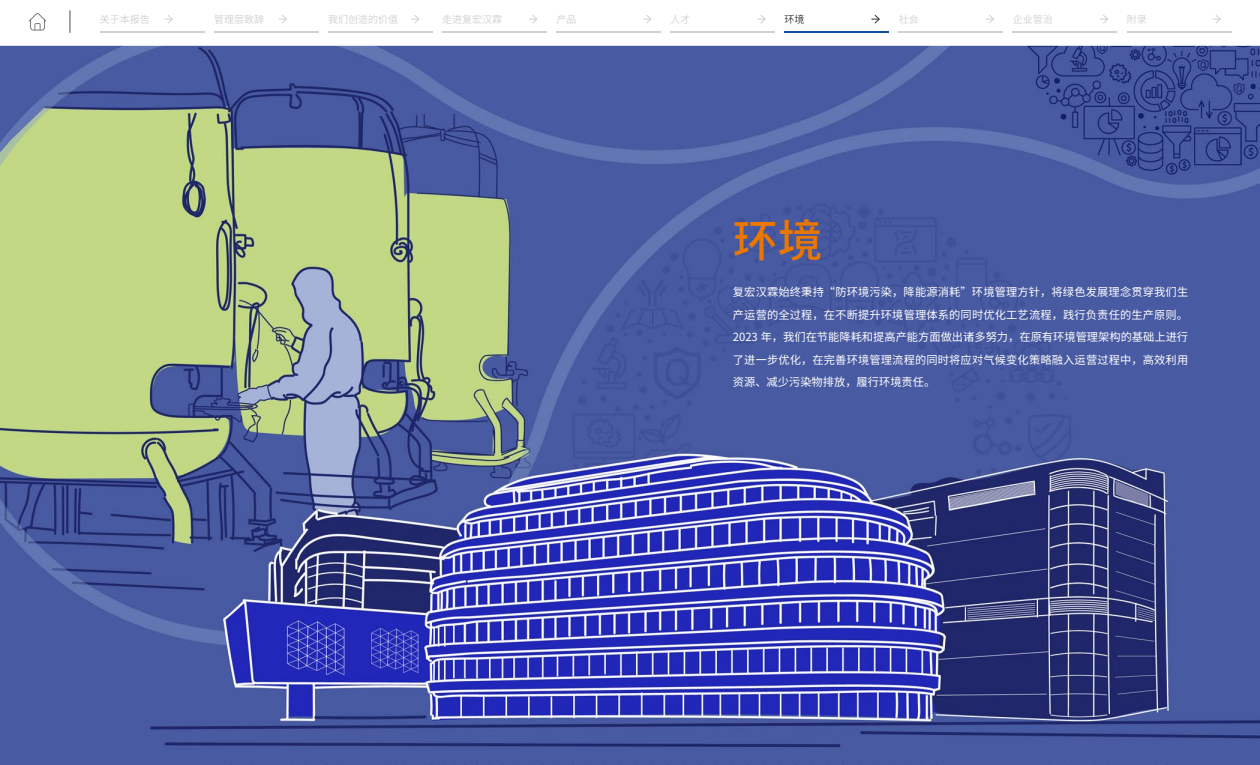
<style>
.page{position:relative;width:1260px;height:765px;background:#fff}
.page>*{position:absolute;margin:0;border:0;box-sizing:border-box;transform-origin:0 0}
.t1{font:500 45px "Source Han Sans CN";color:#ea7700}
.t2{font:11.25px/22.5px "Source Han Sans CN";letter-spacing:.015em;color:#fff;text-align:justify}
.t3{font:10px "Source Han Sans CN";color:#d0d0d0}
.t4{font:10px "Source Han Sans CN";color:#323232}
</style>
<div class="page">
<img style="left:0;top:46px;width:1260px;height:719px">
<svg style="left:164px;top:15px;width:9px;height:9px"></svg>
<hr style="left:100px;top:32px;width:104px;height:1px;background:#d0d0d0">
<svg style="left:279px;top:15px;width:8px;height:9px"></svg>
<hr style="left:214px;top:32px;width:104px;height:1px;background:#d0d0d0">
<svg style="left:411px;top:15px;width:9px;height:8px"></svg>
<hr style="left:328px;top:32px;width:104px;height:1px;background:#d0d0d0">
<svg style="left:529px;top:15px;width:9px;height:8px"></svg>
<hr style="left:442px;top:32px;width:104px;height:1px;background:#d0d0d0">
<svg style="left:643px;top:15px;width:9px;height:8px"></svg>
<hr style="left:556px;top:32px;width:105px;height:1px;background:#d0d0d0">
<svg style="left:757px;top:15px;width:9px;height:8px"></svg>
<hr style="left:671px;top:32px;width:104px;height:1px;background:#d0d0d0">
<svg style="left:871px;top:14px;width:9px;height:10px"></svg>
<hr style="left:785px;top:32px;width:104px;height:1px;background:#0c519d">
<svg style="left:986px;top:15px;width:8px;height:9px"></svg>
<hr style="left:899px;top:32px;width:104px;height:1px;background:#d0d0d0">
<svg style="left:1100px;top:15px;width:8px;height:9px"></svg>
<hr style="left:1013px;top:32px;width:104px;height:1px;background:#d0d0d0">
<svg style="left:1212px;top:15px;width:9px;height:8px"></svg>
<hr style="left:1127px;top:32px;width:104px;height:1px;background:#d0d0d0">
<svg style="left:29px;top:13px;width:17px;height:18px"></svg>
<svg style="left:70px;top:10px;width:1px;height:23px"></svg>
<p class="t3" style="left:100px;top:14px;width:51px">关于本报告</p>
<p class="t3" style="left:214px;top:14px;width:51px">管理层致辞</p>
<p class="t3" style="left:328px;top:14px;width:71px">我们创造的价值</p>
<p class="t3" style="left:442px;top:14px;width:61px">走进复宏汉霖</p>
<p class="t3" style="left:556px;top:14px;width:21px">产品</p>
<p class="t3" style="left:671px;top:14px;width:21px">人才</p>
<p class="t4" style="left:785px;top:14px;width:21px">环境</p>
<p class="t3" style="left:899px;top:14px;width:21px">社会</p>
<p class="t3" style="left:1013px;top:14px;width:41px">企业管治</p>
<p class="t3" style="left:1127px;top:14px;width:21px">附录</p>
<h1 class="t1" style="left:733px;top:215px;width:91px">环境</h1>
<p class="t2" style="left:733px;top:281px;width:457px">复宏汉霖始终秉持“防环境污染，降能源消耗”环境管理方针，将绿色发展理念贯穿我们生产运营的全过程，在不断提升环境管理体系的同时优化工艺流程，践行负责任的生产原则。2023 年，我们在节能降耗和提高产能方面做出诸多努力，在原有环境管理架构的基础上进行了进一步优化，在完善环境管理流程的同时将应对气候变化策略融入运营过程中，高效利用资源、减少污染物排放，履行环境责任。</p>
</div>
